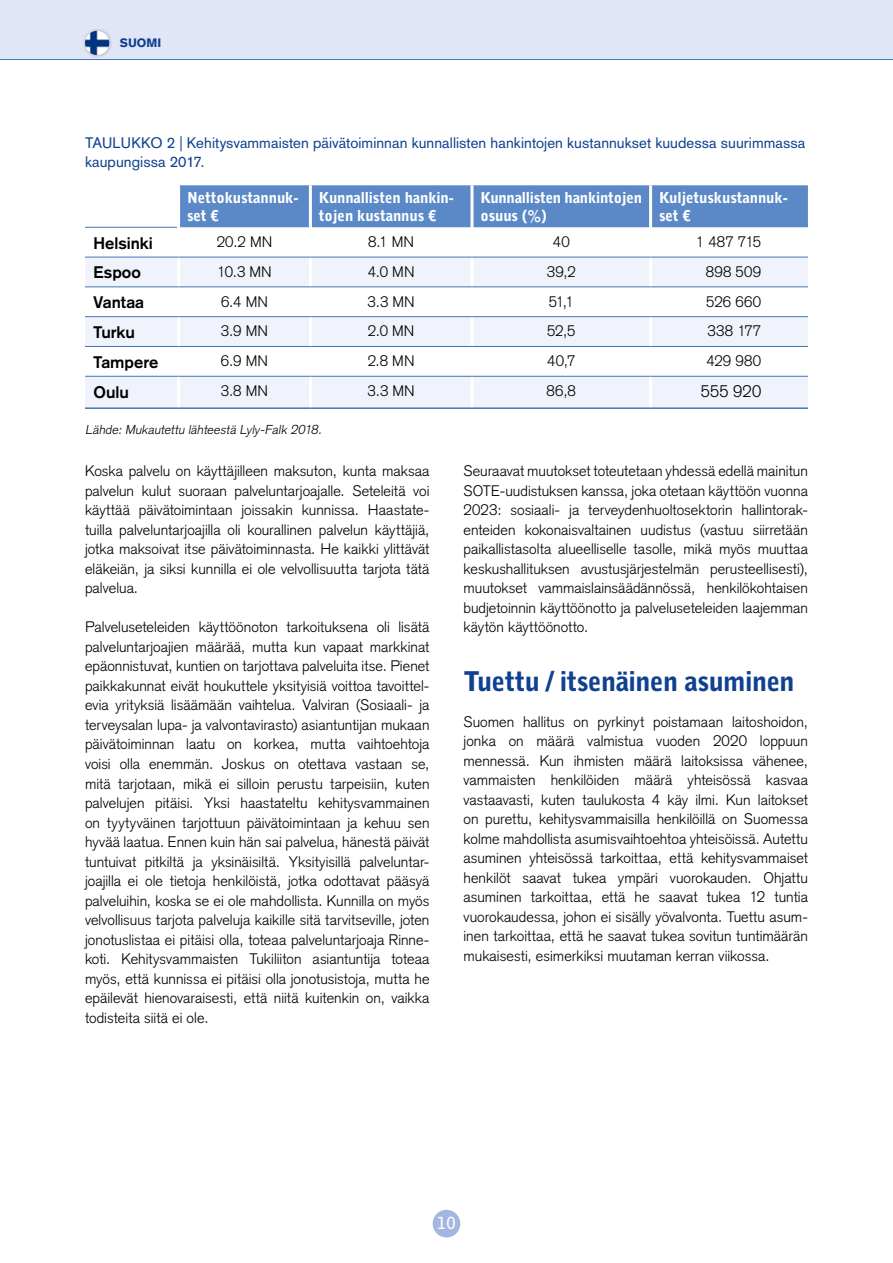
<style>
.page{position:relative;width:893px;height:1263px;background:#fff}
.page>*{position:absolute;margin:0;border:0;box-sizing:border-box;transform-origin:0 0}
.t1{font:900 27px "Bell Gothic Std";letter-spacing:-.02em;color:#0f4190}
.table_text{font:700 16.5px "Basic Commercial LT";color:#000}
.table_text-2{font:300 16.5px "Basic Commercial LT";letter-spacing:.01em;color:#000}
.t2{font:700 16.5px "Bell Gothic Std";color:#fff}
.body_txt{font:300 15px/19.5px "Basic Commercial LT";letter-spacing:.005em;color:#000;text-align:justify}
.table_text-3{font:300 15px "Basic Commercial LT";letter-spacing:.005em;color:#000}
.t3{font:15px/19.5px "Basic Commercial LT";letter-spacing:.005em;color:#0f4190}
.table_title{font:900 15px/18px "Bell Gothic Std";letter-spacing:-.01em;color:#fff}
.Figure_source{font:italic 300 12.75px "Basic Commercial LT";color:#000}
.t4{font:900 12px "Basic Commercial LT Com";color:#0f4190}
</style>
<div class="page">
<div style="left:0;top:0;width:893px;height:60px;background:#e1e6f6"></div>
<div style="left:433px;top:1210px;width:27px;height:27px;background:#a3b6df;border-radius:50%"></div>
<div style="left:81px;top:27px;width:32px;height:32px;background:#000;opacity:.25"></div>
<img style="left:85px;top:31px;width:24px;height:24px;border-radius:12px">
<hr style="left:0;top:59px;width:893px;height:1px;background:#4277b5">
<div style="left:180px;top:185px;width:628px;height:42px;background:#5b89c7"></div>
<svg style="left:85px;top:258px;width:723px;height:149px;fill:#f0f3fb"></svg>
<hr style="left:309px;top:185px;width:3px;height:42px;background:#fff">
<hr style="left:470px;top:185px;width:3px;height:42px;background:#fff">
<hr style="left:649px;top:185px;width:3px;height:42px;background:#fff">
<hr style="left:177px;top:257px;width:3px;height:30px;background:#fff">
<hr style="left:309px;top:257px;width:3px;height:30px;background:#fff">
<hr style="left:470px;top:257px;width:3px;height:30px;background:#fff">
<hr style="left:649px;top:257px;width:3px;height:30px;background:#fff">
<hr style="left:177px;top:287px;width:3px;height:29px;background:#fff">
<hr style="left:309px;top:287px;width:3px;height:29px;background:#fff">
<hr style="left:470px;top:287px;width:3px;height:29px;background:#fff">
<hr style="left:649px;top:287px;width:3px;height:29px;background:#fff">
<hr style="left:177px;top:317px;width:3px;height:29px;background:#fff">
<hr style="left:309px;top:317px;width:3px;height:29px;background:#fff">
<hr style="left:470px;top:317px;width:3px;height:29px;background:#fff">
<hr style="left:649px;top:317px;width:3px;height:29px;background:#fff">
<hr style="left:177px;top:347px;width:3px;height:29px;background:#fff">
<hr style="left:309px;top:347px;width:3px;height:29px;background:#fff">
<hr style="left:470px;top:347px;width:3px;height:29px;background:#fff">
<hr style="left:649px;top:347px;width:3px;height:29px;background:#fff">
<hr style="left:177px;top:376px;width:3px;height:31px;background:#fff">
<hr style="left:309px;top:376px;width:3px;height:31px;background:#fff">
<hr style="left:470px;top:376px;width:3px;height:31px;background:#fff">
<hr style="left:649px;top:376px;width:3px;height:31px;background:#fff">
<hr style="left:85px;top:257px;width:94px;height:1px;background:#4277b5">
<hr style="left:179px;top:257px;width:131px;height:1px;background:#4277b5">
<hr style="left:310px;top:257px;width:162px;height:1px;background:#4277b5">
<hr style="left:472px;top:257px;width:179px;height:1px;background:#4277b5">
<hr style="left:651px;top:257px;width:157px;height:1px;background:#4277b5">
<hr style="left:85px;top:287px;width:94px;height:1px;background:#4277b5">
<hr style="left:179px;top:287px;width:131px;height:1px;background:#4277b5">
<hr style="left:310px;top:287px;width:162px;height:1px;background:#4277b5">
<hr style="left:472px;top:287px;width:179px;height:1px;background:#4277b5">
<hr style="left:651px;top:287px;width:157px;height:1px;background:#4277b5">
<hr style="left:85px;top:316px;width:94px;height:1px;background:#4277b5">
<hr style="left:179px;top:316px;width:131px;height:1px;background:#4277b5">
<hr style="left:310px;top:316px;width:162px;height:1px;background:#4277b5">
<hr style="left:472px;top:316px;width:179px;height:1px;background:#4277b5">
<hr style="left:651px;top:316px;width:157px;height:1px;background:#4277b5">
<hr style="left:85px;top:346px;width:94px;height:1px;background:#4277b5">
<hr style="left:179px;top:346px;width:131px;height:1px;background:#4277b5">
<hr style="left:310px;top:346px;width:162px;height:1px;background:#4277b5">
<hr style="left:472px;top:346px;width:179px;height:1px;background:#4277b5">
<hr style="left:651px;top:346px;width:157px;height:1px;background:#4277b5">
<hr style="left:85px;top:376px;width:94px;height:1px;background:#4277b5">
<hr style="left:179px;top:376px;width:131px;height:1px;background:#4277b5">
<hr style="left:310px;top:376px;width:162px;height:1px;background:#4277b5">
<hr style="left:472px;top:376px;width:179px;height:1px;background:#4277b5">
<hr style="left:651px;top:376px;width:157px;height:1px;background:#4277b5">
<hr style="left:85px;top:407px;width:94px;height:2px;background:#4277b5">
<hr style="left:179px;top:407px;width:131px;height:2px;background:#4277b5">
<hr style="left:310px;top:407px;width:162px;height:2px;background:#4277b5">
<hr style="left:472px;top:407px;width:179px;height:2px;background:#4277b5">
<hr style="left:651px;top:407px;width:157px;height:2px;background:#4277b5">
<hr style="left:85px;top:227px;width:92px;height:1px;background:#4277b5">
<p class="t4" style="left:120px;top:35px;width:43px">SUOMI</p>
<p class="t3" style="left:85px;top:133px;width:722px">TAULUKKO 2 | Kehitysvammaisten päivätoiminnan kunnallisten hankintojen kustannukset kuudessa suurimmassa kaupungissa 2017.</p>
<p class="table_title" style="left:187px;top:189px;width:113px">Nettokustannuk&shy;set €</p>
<p class="table_title" style="left:319px;top:189px;width:136px">Kunnallisten hankin&shy;tojen kustannus €</p>
<p class="table_title" style="left:480px;top:189px;width:163px">Kunnallisten hankintojen osuus (%)</p>
<p class="table_title" style="left:659px;top:189px;width:130px">Kuljetuskustannuk&shy;set €</p>
<p class="table_text" style="left:94px;top:233px;width:61px">Helsinki</p>
<p class="table_text-3" style="left:217px;top:233px;width:57px">20.2 MN</p>
<p class="table_text-3" style="left:368px;top:233px;width:47px">8.1 MN</p>
<p class="table_text-3" style="left:553px;top:233px;width:18px">40</p>
<p class="table_text-3" style="left:696px;top:233px;width:67px">1 487 715</p>
<p class="table_text" style="left:94px;top:263px;width:49px">Espoo</p>
<p class="table_text-3" style="left:217px;top:263px;width:56px">10.3 MN</p>
<p class="table_text-3" style="left:368px;top:263px;width:48px">4.0 MN</p>
<p class="table_text-3" style="left:547px;top:263px;width:31px">39,2</p>
<p class="table_text-3" style="left:706px;top:263px;width:57px">898 509</p>
<p class="table_text" style="left:94px;top:293px;width:52px">Vantaa</p>
<p class="table_text-3" style="left:221px;top:293px;width:48px">6.4 MN</p>
<p class="table_text-3" style="left:368px;top:293px;width:49px">3.3 MN</p>
<p class="table_text-3" style="left:549px;top:293px;width:27px">51,1</p>
<p class="table_text-3" style="left:706px;top:293px;width:56px">526 660</p>
<p class="table_text" style="left:94px;top:322px;width:43px">Turku</p>
<p class="table_text-3" style="left:221px;top:322px;width:49px">3.9 MN</p>
<p class="table_text-3" style="left:368px;top:322px;width:48px">2.0 MN</p>
<p class="table_text-3" style="left:547px;top:322px;width:30px">52,5</p>
<p class="table_text-3" style="left:707px;top:322px;width:55px">338 177</p>
<p class="table_text" style="left:94px;top:352px;width:66px">Tampere</p>
<p class="table_text-3" style="left:221px;top:352px;width:49px">6.9 MN</p>
<p class="table_text-3" style="left:368px;top:352px;width:48px">2.8 MN</p>
<p class="table_text-3" style="left:547px;top:352px;width:30px">40,7</p>
<p class="table_text-3" style="left:706px;top:352px;width:56px">429 980</p>
<p class="table_text" style="left:94px;top:382px;width:37px">Oulu</p>
<p class="table_text-3" style="left:221px;top:382px;width:49px">3.8 MN</p>
<p class="table_text-3" style="left:368px;top:382px;width:49px">3.3 MN</p>
<p class="table_text-3" style="left:547px;top:382px;width:31px">86,8</p>
<p class="table_text-2" style="left:701px;top:382px;width:62px">555 920</p>
<p class="Figure_source" style="left:85px;top:422px;width:241px">Lähde: Mukautettu lähteestä Lyly -Falk 2018.</p>
<p class="body_txt" style="left:85px;top:462px;width:346px">Koska palvelu on käyttäjilleen maksuton, kunta maksaa palvelun kulut suoraan palveluntarjoajalle. Seteleitä voi käyttää päivätoimintaan joissakin kunnissa. Haastate&shy;tuilla palveluntarjoajilla oli kourallinen palvelun käyttäjiä, jotka maksoivat itse päivätoiminnasta. He kaikki ylittävät eläkeiän, ja siksi kunnilla ei ole velvollisuutta tarjota tätä palvelua.</p>
<p class="body_txt" style="left:85px;top:618px;width:346px">Palveluseteleiden käyttöönoton tarkoituksena oli lisätä palveluntarjoajien määrää, mutta kun vapaat markkinat epäonnistuvat, kuntien on tarjottava palveluita itse. Pienet paikkakunnat eivät houkuttele yksityisiä voittoa tavoittel&shy;evia yrityksiä lisäämään vaihtelua. Valviran (Sosiaali- ja terveysalan lupa- ja valvontavirasto) asiantuntijan mukaan päivätoiminnan laatu on korkea, mutta vaihtoehtoja voisi olla enemmän. Joskus on otettava vastaan se, mitä tarjotaan, mikä ei silloin perustu tarpeisiin, kuten palvelujen pitäisi. Yksi haastateltu kehitysvammainen on tyytyväinen tarjottuun päivätoimintaan ja kehuu sen hyvää laatua. Ennen kuin hän sai palvelua, hänestä päivät tuntuivat pitkiltä ja yksinäisiltä. Yksityisillä palveluntar&shy;joajilla ei ole tietoja henkilöistä, jotka odottavat pääsyä palveluihin, koska se ei ole mahdollista. Kunnilla on myös velvollisuus tarjota palveluja kaikille sitä tarvitseville, joten jonotuslistaa ei pitäisi olla, toteaa palveluntarjoaja Rinne&shy;koti. Kehitysvammaisten Tukiliiton asiantuntija toteaa myös, että kunnissa ei pitäisi olla jonotusistoja, mutta he epäilevät hienovaraisesti, että niitä kuitenkin on, vaikka todisteita siitä ei ole.</p>
<p class="body_txt" style="left:463px;top:462px;width:346px">Seuraavat muutokset toteutetaan yhdessä edellä mainitun SOTE-uudistuksen kanssa, joka otetaan käyttöön vuonna 2023: sosiaali- ja terveydenhuoltosektorin hallintorak&shy;enteiden kokonaisvaltainen uudistus (vastuu siirretään paikallistasolta alueelliselle tasolle, mikä myös muuttaa keskushallituksen avustusjärjestelmän perusteellisesti), muutokset vammaislainsäädännössä, henkilökohtaisen budjetoinnin käyttöönotto ja palveluseteleiden laajemman käytön käyttöönotto.</p>
<h2 class="t1" style="left:463px;top:666px;width:333px">Tuettu / itsenäinen asuminen</h2>
<p class="body_txt" style="left:463px;top:712px;width:346px">Suomen hallitus on pyrkinyt poistamaan laitoshoidon, jonka on määrä valmistua vuoden 2020 loppuun mennessä. Kun ihmisten määrä laitoksissa vähenee, vammaisten henkilöiden määrä yhteisössä kasvaa vastaavasti, kuten taulukosta 4 käy ilmi. Kun laitokset on purettu, kehitysvammaisilla henkilöillä on Suomessa kolme mahdollista asumisvaihtoehtoa yhteisöissä. Autettu asuminen yhteisössä tarkoittaa, että kehitysvammaiset henkilöt saavat tukea ympäri vuorokauden. Ohjattu asuminen tarkoittaa, että he saavat tukea 12 tuntia vuorokaudessa, johon ei sisälly yövalvonta. Tuettu asum&shy;inen tarkoittaa, että he saavat tukea sovitun tuntimäärän mukaisesti, esimerkiksi muutaman kerran viikossa.</p>
<p class="t2" style="left:437px;top:1212px;width:20px">10</p>
</div>
